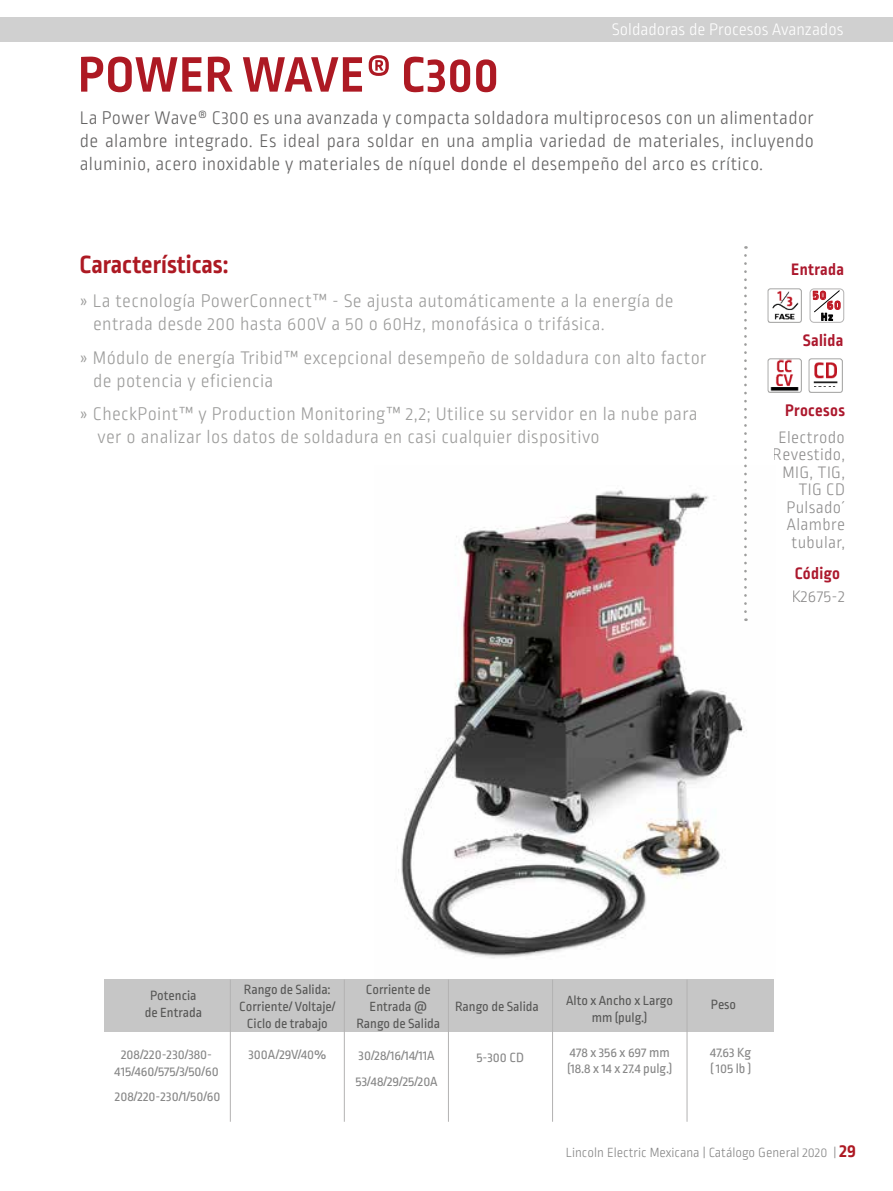
<style>
.page{position:relative;width:893px;height:1191px;background:#fff}
.page>*{position:absolute;margin:0;border:0;box-sizing:border-box;transform-origin:0 0}
.t1{font:700 52.5px "Ropa Sans Pro";letter-spacing:.02em;color:#ad1923}
.t2{font:700 26.25px "Ropa Sans Pro";color:#ad1923}
.t3{font:300 19.25px/23.1px "Ropa Sans Pro";letter-spacing:.02em;color:#9d9d9c}
.t4{font:300 19.25px/23.1px "Ropa Sans Pro";letter-spacing:.02em;color:#646363;text-align:justify}
.t5{font:300 17.5px/17.5px "Ropa Sans Pro";letter-spacing:.02em;color:#706f6f;text-align:right}
.t6{font:300 17.5px "Ropa Sans Pro";color:#fff}
.t7{font:700 17.5px "Ropa Sans Pro";letter-spacing:.02em;color:#ac182d}
.t8{font:14px/15.8px "Ropa Sans Pro";color:#878787}
.t9{font:14px/16.8px "Ropa Sans Pro";color:#575756;text-align:center}
.t10{font:300 14px "Ropa Sans Pro";color:#878787}
.t11{font:700 13.47px "Ropa Sans Pro";color:#be1622}
.t12{font:700 11.03px "Ropa Sans Pro";color:#000}
.s1{font-weight:700;font-size:19.25px;color:#ad1923}
</style>
<div class="page">
<img style="left:397px;top:490px;width:351px;height:468px">
<div style="left:0;top:17px;width:893px;height:25px;background:#d0d0d0"></div>
<svg style="left:744px;top:255px;width:3px;height:366px"></svg>
<img style="left:808px;top:358px;width:35px;height:34px">
<img style="left:767px;top:358px;width:35px;height:34px">
<div style="left:105px;top:979px;width:669px;height:53px;background:#c6c6c6"></div>
<hr style="left:230px;top:979px;width:1px;height:142px;background:#b3b2b2">
<hr style="left:344px;top:979px;width:1px;height:142px;background:#b3b2b2">
<hr style="left:448px;top:979px;width:1px;height:142px;background:#b3b2b2">
<hr style="left:552px;top:979px;width:1px;height:142px;background:#b3b2b2">
<hr style="left:687px;top:979px;width:1px;height:142px;background:#b3b2b2">
<div style="left:810px;top:288px;width:34px;height:35px;border:1px solid #b3b2b2;border-radius:4px"></div>
<svg style="left:813px;top:290px;width:27px;height:31px"></svg>
<img style="left:767px;top:288px;width:35px;height:35px">
<h1 class="t1" style="left:78px;top:45px;width:422px">POWER WAVE® C300</h1>
<p class="t6" style="left:612px;top:20px;width:233px">Soldadoras de Procesos Avanzados</p>
<p class="t4" style="left:80px;top:107px;width:736px">La Power Wave® C300 es una avanzada y compacta soldadora multiprocesos con un alimentador de alambre integrado. Es ideal para soldar en una amplia variedad de materiales, incluyendo aluminio, acero inoxidable y materiales de níquel donde el desempeño del arco es crítico.</p>
<h2 class="t2" style="left:79px;top:250px;width:150px">Características:</h2>
<p class="t3" style="left:93px;top:290px;width:582px;text-indent:-14px">» La tecnología PowerConnect™ - Se ajusta automáticamente a la energía de entrada desde 200 hasta 600V a 50 o 60Hz, monofásica o trifásica.</p>
<p class="t3" style="left:93px;top:347px;width:615px;text-indent:-14px">» Módulo de energía Tribid™ excepcional desempeño de soldadura con alto factor de potencia y eficiencia</p>
<p class="t3" style="left:98px;top:404px;width:601px;text-indent:-18px">» CheckPoint™ y Production Monitoring™ 2,2; Utilice su servidor en la nube para ver o analizar los datos de soldadura en casi cualquier dispositivo</p>
<p class="t7" style="left:791px;top:259px;width:54px">Entrada</p>
<p class="t11" style="left:813px;top:287px;width:15px">50</p>
<p class="t11" style="left:827px;top:297px;width:15px">60</p>
<p class="t12" style="left:821px;top:311px;width:13px">Hz</p>
<p class="t7" style="left:803px;top:330px;width:42px">Salida</p>
<p class="t7" style="left:785px;top:401px;width:61px">Procesos</p>
<p class="t5" style="left:773px;top:429px;width:74px">Electrodo<br>Revestido,<br>MIG, TIG,<br>TIG CD<br>Pulsado´<br>Alambre tubular,</p>
<p class="t7" style="left:795px;top:563px;width:47px">Código</p>
<p class="t5" style="left:792px;top:589px;width:55px">K2675-2</p>
<p class="t9" style="left:145px;top:987px;width:59px">Potencia de Entrada</p>
<p class="t8" style="left:115px;top:1046px;width:106px;line-height:17.5px;text-align:center">208/220-230/380-<br>415/460/575/3/50/60</p>
<p class="t8" style="left:115px;top:1089px;width:107px">208/220-230/1/50/60</p>
<p class="t9" style="left:239px;top:982px;width:98px">Rango de Salida:<br>Corriente/ Voltaje/<br>Ciclo de trabajo</p>
<p class="t9" style="left:356px;top:982px;width:85px">Corriente de<br>Entrada @<br>Rango de Salida</p>
<p class="t9" style="left:566px;top:993px;width:109px">Alto x Ancho x Largo mm (pulg.)</p>
<p class="t9" style="left:455px;top:999px;width:85px">Rango de Salida</p>
<p class="t9" style="left:711px;top:996px;width:27px">Peso</p>
<p class="t8" style="left:248px;top:1047px;width:79px">300A/29V/40%</p>
<p class="t8" style="left:356px;top:1043px;width:84px;line-height:26.2px">30/28/16/14/11A<br>53/48/29/25/20A</p>
<p class="t8" style="left:476px;top:1050px;width:49px">5-300 CD</p>
<p class="t8" style="left:567px;top:1045px;width:107px">478 x 356 x 697 mm (18.8 x 14 x 27.4 pulg.)</p>
<p class="t8" style="left:710px;top:1045px;width:43px">47.63 Kg ( 105 lb )</p>
<p class="t10" style="left:566px;top:1144px;width:292px">Lincoln Electric Mexicana | Catálogo General 2020 | <span class="s1">29</span></p>
</div>
